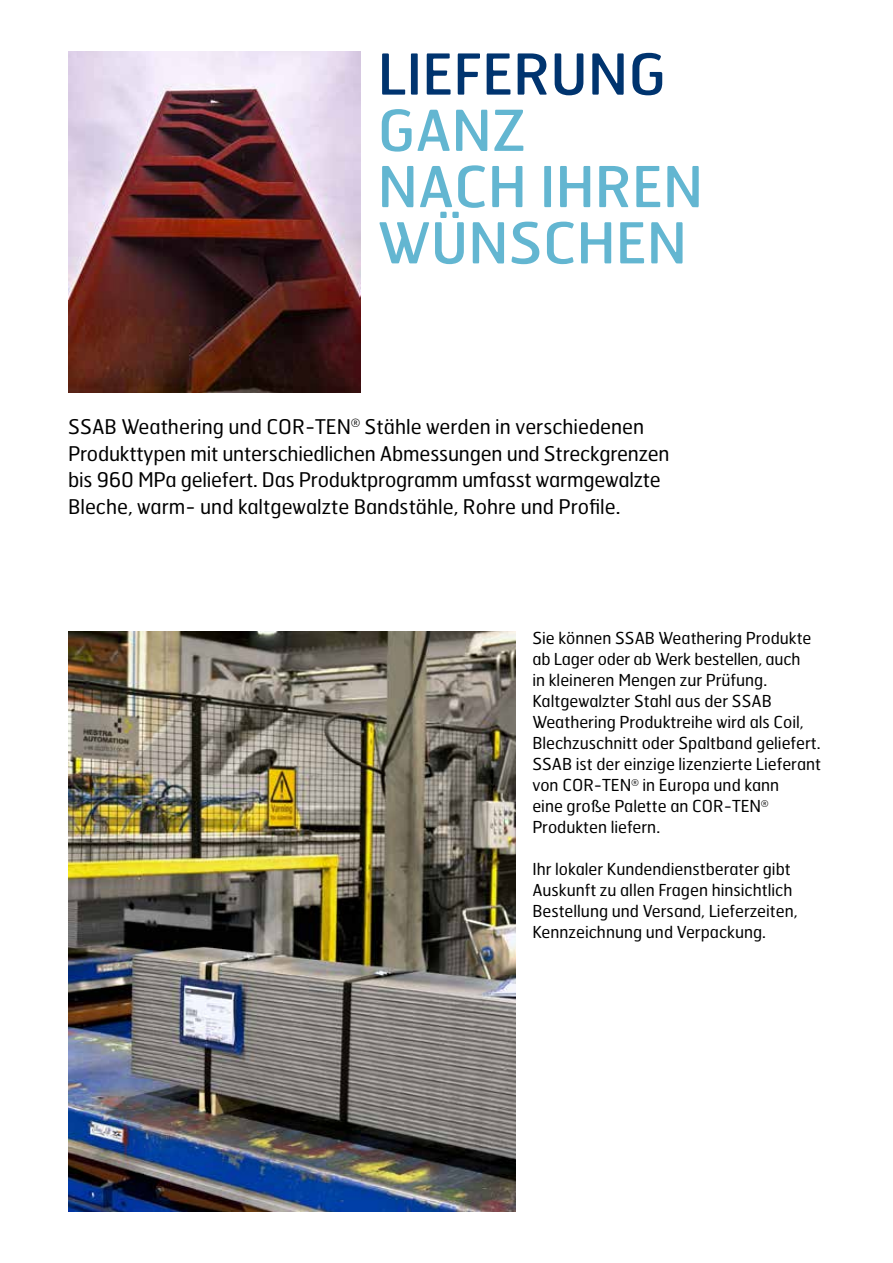
<style>
.page{position:relative;width:893px;height:1263px;background:#fff}
.page>*{position:absolute;margin:0;border:0;box-sizing:border-box;transform-origin:0 0}
.t1{font:56.25px/56.2px "Hermes FB";color:#63b6d1}
.t2{font:56.25px "Hermes FB";color:#00346f}
.t3{font:20.25px/27px "Hermes FB";letter-spacing:-.01em;color:#000}
.t4{font:16.5px/21px "Hermes FB";color:#000}
</style>
<div class="page">
<img style="left:68px;top:51px;width:293px;height:341px">
<img style="left:68px;top:631px;width:447px;height:581px">
<h1 class="t2" style="left:378px;top:38px;width:290px">LIEFERUNG</h1>
<h1 class="t1" style="left:378px;top:101px;width:327px">GANZ<br>NACH IHREN<br>WÜNSCHEN</h1>
<p class="t3" style="left:68px;top:412px;width:603px">SSAB Weathering und COR-TEN<sup>®</sup> Stähle werden in verschiedenen Produkttypen mit unterschiedlichen Abmessungen und Streckgrenzen bis 960 MPa geliefert. Das Produktprogramm umfasst warmgewalzte Bleche, warm- und kaltgewalzte Bandstähle, Rohre und Profile.</p>
<p class="t4" style="left:532px;top:627px;width:290px">Sie können SSAB Weathering Produkte ab Lager oder ab Werk bestellen, auch<br>in kleineren Mengen zur Prüfung.<br>Kaltgewalzter Stahl aus der SSAB Weathering Produktreihe wird als Coil, Blechzuschnitt oder Spaltband geliefert.<br>SSAB ist der einzige lizenzierte Lieferant von COR-TEN<sup>®</sup> in Europa und kann<br>eine große Palette an COR-TEN<sup>® </sup>Produkten liefern.</p>
<p class="t4" style="left:532px;top:858px;width:267px">Ihr lokaler Kundendienstberater gibt Auskunft zu allen Fragen hinsichtlich Bestellung und Versand, Lieferzeiten, Kennzeichnung und Verpackung.</p>
</div>
